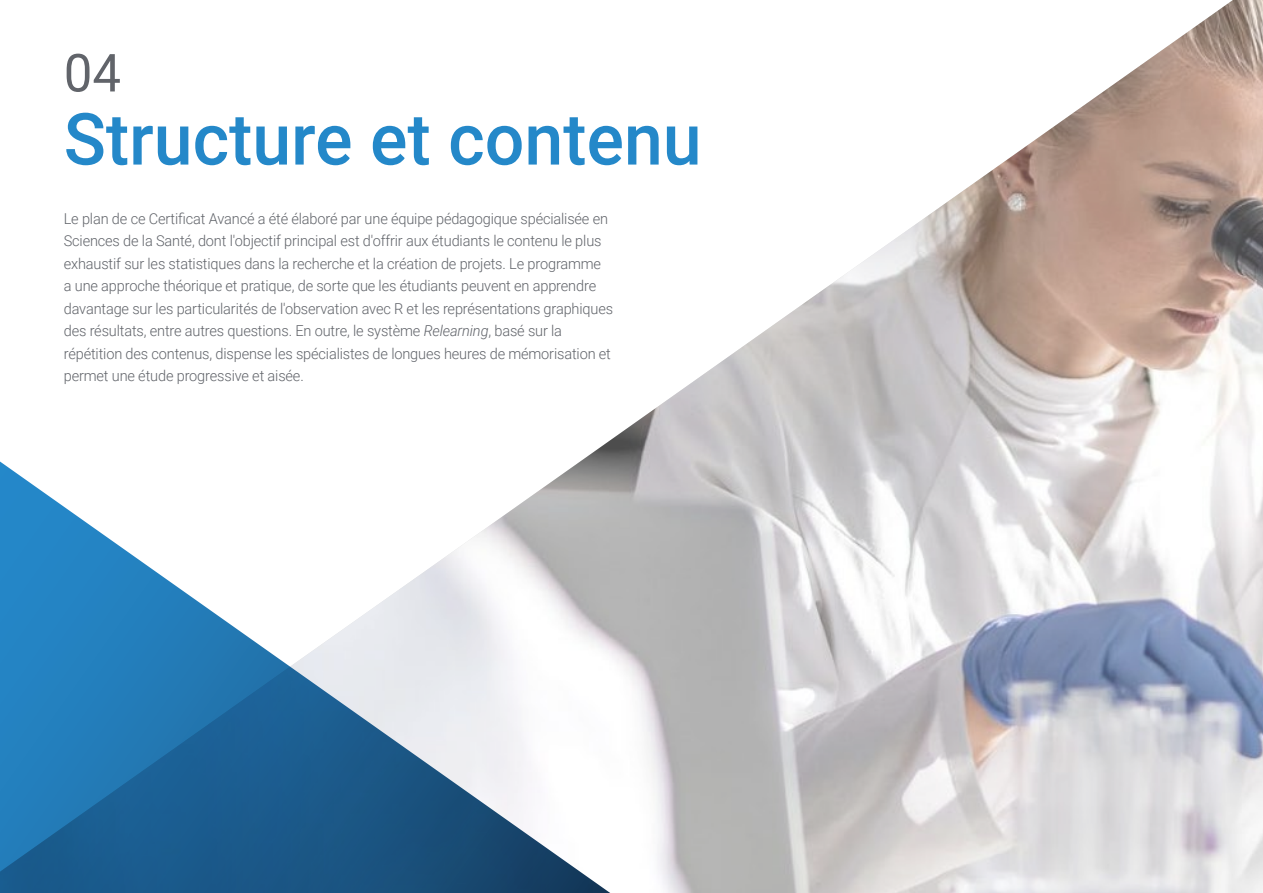
<style>
.page{position:relative;width:1263px;height:893px;background:#fff}
.page>*{position:absolute;margin:0;border:0;box-sizing:border-box;transform-origin:0 0}
.t1{font:500 72px "Roboto";color:#2488c9}
.t2{font:52.5px "Roboto";color:#61646a}
.t3{font:300 15px/22.5px "Roboto";letter-spacing:-.01em;color:#61646a}
.s1{font-style:italic}
</style>
<div class="page">
<img style="left:602px;top:0;width:661px;height:893px">
<svg style="left:0;top:446px;width:640px;height:447px"></svg>
<h2 class="t2" style="left:64px;top:36px;width:59px">04</h2>
<h1 class="t1" style="left:64px;top:89px;width:639px">Structure et contenu</h1>
<p class="t3" style="left:64px;top:207px;width:551px">Le plan de ce Certificat Avancé a été élaboré par une équipe pédagogique spécialisée en Sciences de la Santé, dont l'objectif principal est d'offrir aux étudiants le contenu le plus exhaustif sur les statistiques dans la recherche et la création de projets. Le programme<br>a une approche théorique et pratique, de sorte que les étudiants peuvent en apprendre davantage sur les particularités de l'observation avec R et les représentations graphiques des résultats, entre autres questions. En outre, le système <span class="s1">Relearning</span>, basé sur la répétition des contenus, dispense les spécialistes de longues heures de mémorisation et permet une étude progressive et aisée.</p>
</div>
